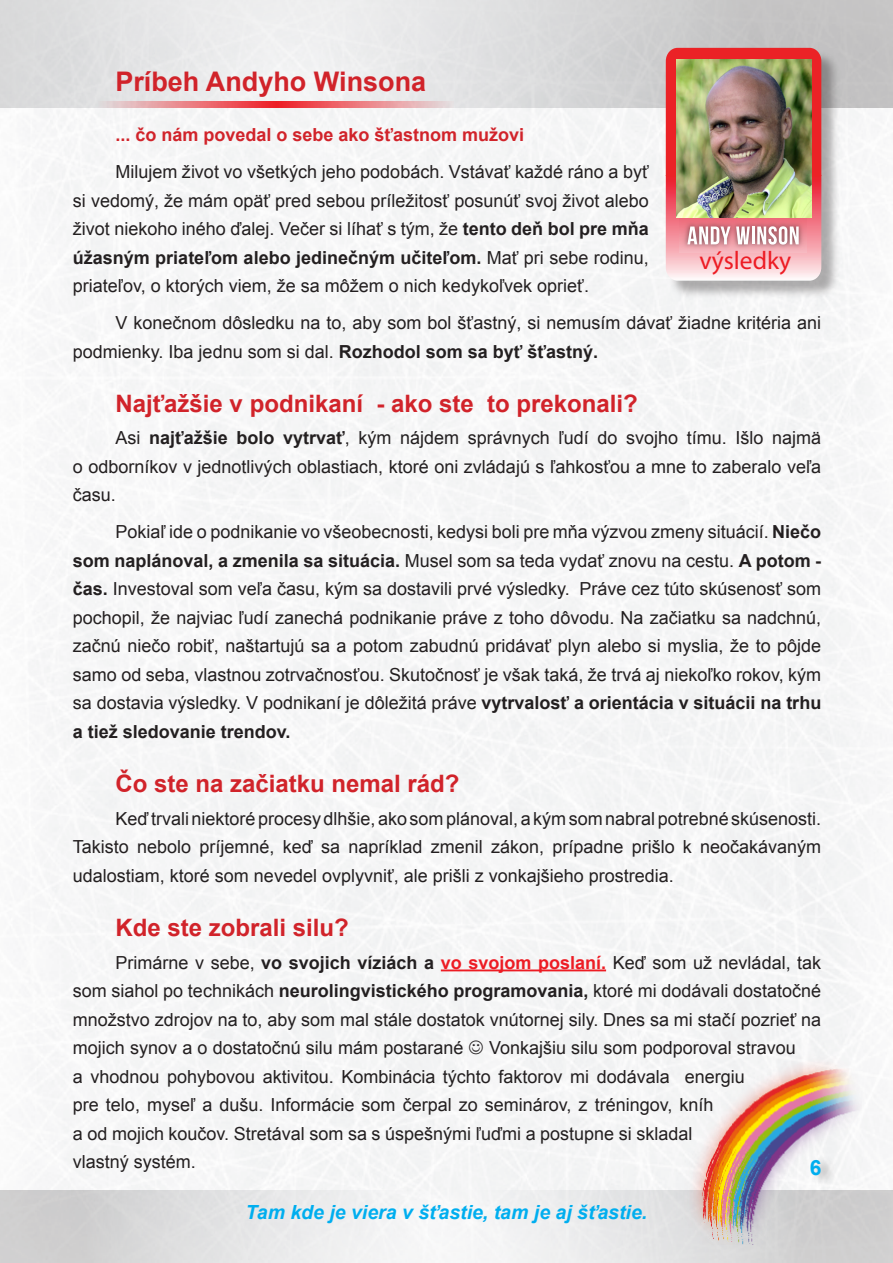
<style>
.page{position:relative;width:893px;height:1263px;background:#f6f6f7}
.page>*{position:absolute;margin:0;border:0;box-sizing:border-box;transform-origin:0 0}
.Nadpis_1{font:700 27px "Arial";color:#d1232a}
.t1{font:25.5px "Myriad Pro";color:#ed1c24}
.Nadpis_2{font:700 24px "Arial";color:#d1232a}
.t2{font:700 21px "Arial";color:#00aeef}
.Text{font:italic 700 19.5px "Arial";color:#00aeef}
.Text-2{font:18px/28.5px "Arial";color:#231f20;text-align:justify}
.Text-3{font:700 18px "Arial";color:#d1232a}
.s1{font-weight:700}
.s2{font-weight:700;color:#ed1c24}
</style>
<div class="page">
<svg style="left:1px;top:1191px;width:892px;height:72px"></svg>
<svg style="left:1px;top:0;width:892px;height:107px"></svg>
<hr style="left:441px;top:969px;width:165px;height:2px;background:#ed1c24">
<svg style="left:96px;top:101px;width:358px;height:6px"></svg>
<img style="left:563px;top:1009px;width:298px;height:236px">
<div style="left:810px;top:1155px;width:28px;height:32px;background:#231f20;opacity:.35"></div>
<div style="left:668px;top:50px;width:172px;height:249px;background:#231f20;opacity:.35"></div>
<svg style="left:666px;top:48px;width:155px;height:233px"></svg>
<img style="left:676px;top:60px;width:135px;height:157px">
<svg style="left:469px;top:1040px;width:14px;height:14px"></svg>
<p class="Nadpis_1" style="left:115px;top:64px;width:312px">Príbeh Andyho Winsona</p>
<p class="Text-3" style="left:115px;top:123px;width:410px">... čo nám povedal o sebe ako šťastnom mužovi</p>
<p class="Text-2" style="left:73px;top:158px;width:577px;text-indent:43px">Milujem život vo všetkých jeho podobách. Vstávať každé ráno a byť si vedomý, že mám opäť pred sebou príležitosť posunúť svoj život alebo život niekoho iného ďalej. Večer si líhať s tým, že <span class="s1">tento deň bol pre mňa úžasným priateľom alebo jedinečným učiteľom.</span> Mať pri sebe rodinu, priateľov, o ktorých viem, že sa môžem o nich kedykoľvek oprieť.</p>
<p class="Text-2" style="left:73px;top:309px;width:750px;text-indent:43px">V konečnom dôsledku na to, aby som bol šťastný, si nemusím dávať žiadne kritéria ani podmienky. Iba jednu som si dal. <span class="s1">Rozhodol som sa byť šťastný.</span></p>
<p class="Nadpis_2" style="left:115px;top:387px;width:524px">Najťažšie v podnikaní - ako ste to prekonali?</p>
<p class="Text-2" style="left:73px;top:424px;width:750px;text-indent:43px">Asi <span class="s1">najťažšie bolo vytrvať</span>, kým nájdem správnych ľudí do svojho tímu. Išlo najmä o odborníkov v jednotlivých oblastiach, ktoré oni zvládajú s ľahkosťou a mne to zaberalo veľa času.</p>
<p class="Text-2" style="left:73px;top:518px;width:750px;text-indent:43px">Pokiaľ ide o podnikanie vo všeobecnosti, kedysi boli pre mňa výzvou zmeny situácií. <span class="s1">Niečo som naplánoval, a zmenila sa situácia.</span> Musel som sa teda vydať znovu na cestu. <span class="s1">A potom - čas.</span> Investoval som veľa času, kým sa dostavili prvé výsledky. Práve cez túto skúsenosť som pochopil, že najviac ľudí zanechá podnikanie práve z toho dôvodu. Na začiatku sa nadchnú, začnú niečo robiť, naštartujú sa a potom zabudnú pridávať plyn alebo si myslia, že to pôjde samo od seba, vlastnou zotrvačnosťou. Skutočnosť je však taká, že trvá aj niekoľko rokov, kým sa dostavia výsledky. V podnikaní je dôležitá práve <span class="s1">vytrvalosť a orientácia v situácii na trhu a tiež sledovanie trendov.</span></p>
<p class="Nadpis_2" style="left:115px;top:767px;width:346px">Čo ste na začiatku nemal rád?</p>
<p class="Text-2" style="left:73px;top:804px;width:750px;text-indent:43px">Keď trvali niektoré procesy dlhšie, ako som plánoval, akým som nabral potrebné skúsenosti.<br>Takisto nebolo príjemné, keď sa napríklad zmenil zákon, prípadne prišlo k neočakávaným udalostiam, ktoré som nevedel ovplyvniť, ale prišli z vonkajšieho prostredia.</p>
<p class="Nadpis_2" style="left:115px;top:911px;width:235px">Kde ste zobrali silu?</p>
<p class="Text-2" style="left:73px;top:948px;width:750px;text-indent:43px">Primárne v sebe, <span class="s1">vo svojich víziách a</span> <span class="s2">vo svojom poslaní.</span> Keď som už nevládal, tak som siahol po technikách <span class="s1">neurolingvistického programovania,</span> ktoré mi dodávali dostatočné množstvo zdrojov na to, aby som mal stále dostatok vnútornej sily. Dnes sa mi stačí pozrieť na mojich synov a o dostatočnú silu mám postarané</p>
<h2 class="t1" style="left:699px;top:246px;width:93px">výsledky</h2>
<p class="Text-2" style="left:73px;top:1034px;width:724px;text-align:left;text-indent:416px">Vonkajšiu silu som podporoval stravou a vhodnou pohybovou aktivitou. Kombinácia týchto faktorov mi dodávala energiu<br>pre telo, myseľ a dušu. Informácie som čerpal zo seminárov, z tréningov, kníh<br>a od mojich koučov. Stretával som sa s úspešnými ľuďmi a postupne si skladal<br>vlastný systém.</p>
<p class="t2" style="left:810px;top:1153px;width:13px">6</p>
<p class="Text" style="left:246px;top:1199px;width:403px">Tam kde je viera v šťastie, tam je aj šťastie.</p>
</div>
